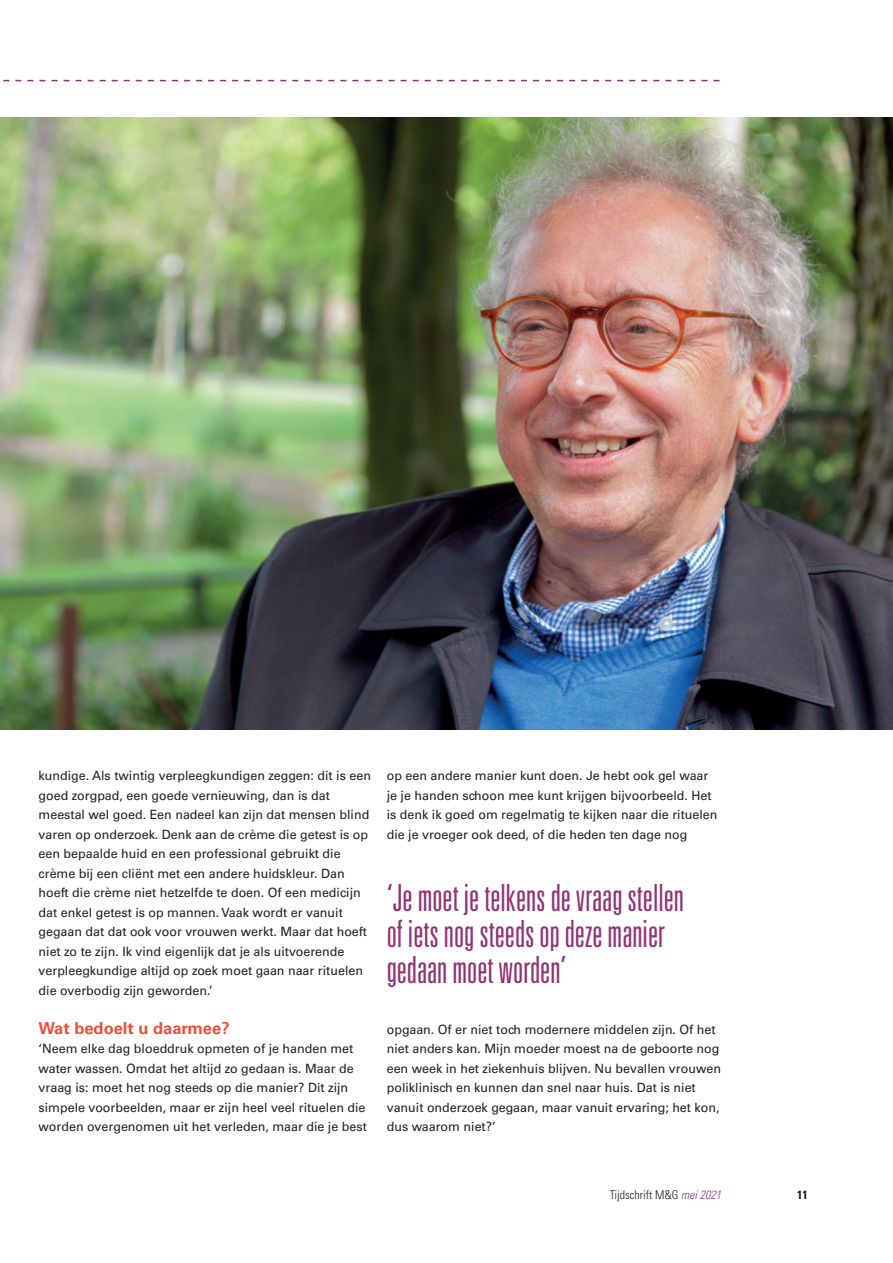
<style>
.page{position:relative;width:893px;height:1263px;background:#fff}
.page>*{position:absolute;margin:0;border:0;box-sizing:border-box;transform-origin:0 0}
.Art__streamer{font:300 ultra-condensed 37.5px/36px "Univers LT Std";color:#923374}
.Art__tussenkop{font:700 16.5px "Univers LT Std";color:#ed4f39}
.Art__plat{font:12.75px/19.5px "Univers LT Std";color:#231f20}
.t1{font:300 condensed 12px "Univers LT Std";color:#231f20}
.t2{font:700 condensed 12px "Univers LT Std";color:#231f20}
.s1{font-style:italic;color:#923374}
</style>
<div class="page">
<svg style="left:3px;top:80px;width:717px;height:1px"></svg>
<img style="left:0;top:117px;width:893px;height:612px">
<p class="Art__plat" style="left:39px;top:766px;width:334px">kundige. Als twintig verpleegkundigen zeggen: dit is een goed zorgpad, een goede vernieuwing, dan is dat meestal wel goed. Een nadeel kan zijn dat mensen blind varen op onderzoek. Denk aan de crème die getest is op een bepaalde huid en een professional gebruikt die crème bij een cliënt met een andere huidskleur. Dan hoeft die crème niet hetzelfde te doen. Of een medicijn dat enkel getest is op mannen. Vaak wordt er vanuit gegaan dat dat ook voor vrouwen werkt. Maar dat hoeft niet zo te zijn. Ik vind eigenlijk dat je als uitvoerende verpleegkundige altijd op zoek moet gaan naar rituelen die overbodig zijn geworden.’</p>
<p class="Art__tussenkop" style="left:39px;top:1018px;width:192px">Wat bedoelt u daarmee?</p>
<p class="Art__plat" style="left:39px;top:1039px;width:330px">‘Neem elke dag bloeddruk opmeten of je handen met water wassen. Omdat het altijd zo gedaan is. Maar de vraag is: moet het nog steeds op die manier? Dit zijn simpele voorbeelden, maar er zijn heel veel rituelen die worden overgenomen uit het verleden, maar die je best</p>
<p class="Art__plat" style="left:387px;top:766px;width:332px">op een andere manier kunt doen. Je hebt ook gel waar je je handen schoon mee kunt krijgen bijvoorbeeld. Het is denk ik goed om regelmatig te kijken naar die rituelen die je vroeger ook deed, of die heden ten dage nog</p>
<p class="Art__streamer" style="left:387px;top:879px;width:299px">‘Je moet je telkens de vraag stellen of iets nog steeds op deze manier gedaan moet worden’</p>
<p class="Art__plat" style="left:387px;top:1019px;width:336px">opgaan. Of er niet toch modernere middelen zijn. Of het niet anders kan. Mijn moeder moest na de geboorte nog een week in het ziekenhuis blijven. Nu bevallen vrouwen poliklinisch en kunnen dan snel naar huis. Dat is niet vanuit onderzoek gegaan, maar vanuit ervaring; het kon, dus waarom niet?’</p>
<p class="t1" style="left:610px;top:1188px;width:113px">Tijdschrift M&amp;G <span class="s1">mei 2021</span></p>
<p class="t2" style="left:797px;top:1188px;width:12px">11</p>
</div>
